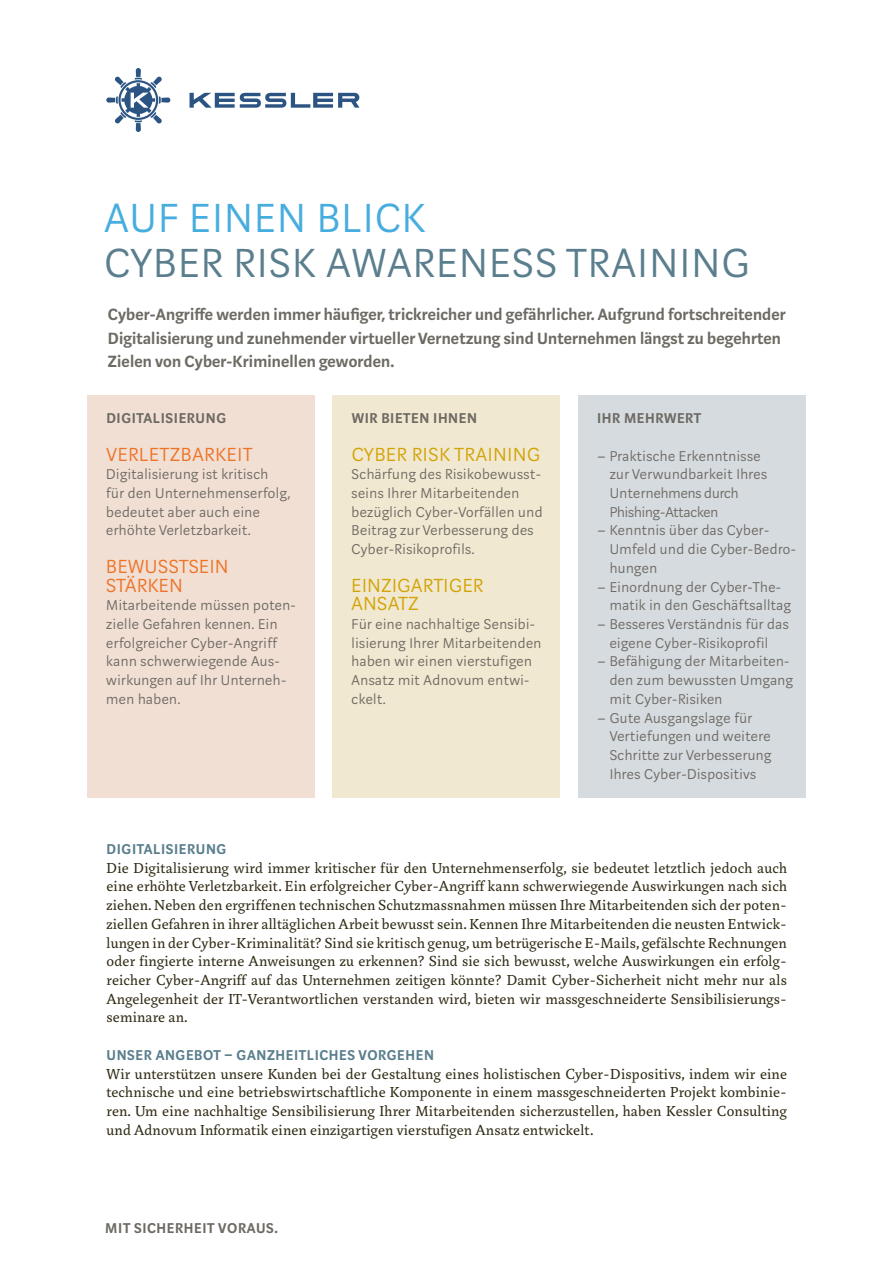
<style>
.page{position:relative;width:893px;height:1263px;background:#fff}
.page>*{position:absolute;margin:0;border:0;box-sizing:border-box;transform-origin:0 0}
.t1{font:300 45px "Marat Sans";letter-spacing:.04em;color:#5a7e8d}
.t2{font:300 45px "Marat Sans";letter-spacing:.04em;color:#47addf}
.t3{font:300 21px/18.8px "Marat Sans";letter-spacing:.03em;color:#d2a304}
.t4{font:300 21px/18.8px "Marat Sans";letter-spacing:.03em;color:#ee7326}
.t5{font:600 18px/23.4px "Marat Sans";letter-spacing:.01em;color:#6d6a63}
.t6{font:15.75px/18.8px "Marat";letter-spacing:.015em;color:#2f2912;text-align:justify}
.t7{font:300 15.75px/18.8px "Marat Sans";letter-spacing:.03em;color:#6d6a63}
.t8{font:600 15.75px "Marat Sans";letter-spacing:.04em;color:#6d6a63}
.t9{font:600 15.75px "Marat Sans";letter-spacing:.04em;color:#5a7e8d}
</style>
<div class="page">
<svg style="left:190px;top:92px;width:169px;height:16px"></svg>
<svg style="left:106px;top:68px;width:64px;height:64px"></svg>
<div style="left:333px;top:395px;width:227px;height:403px;background:#f1e8d1"></div>
<div style="left:578px;top:395px;width:227px;height:402px;background:#d6dbe0"></div>
<div style="left:88px;top:395px;width:227px;height:403px;background:#f1dfd4"></div>
<h1 class="t2" style="left:104px;top:195px;width:322px">AUF EINEN BLICK</h1>
<h1 class="t1" style="left:104px;top:240px;width:647px">CYBER RISK AWARENESS TRAINING</h1>
<p class="t5" style="left:108px;top:303px;width:679px">Cyber-Angriffe werden immer häufiger, trickreicher und gefährlicher. Aufgrund fortschreitender<br>Digitalisierung und zunehmender virtueller Vernetzung sind Unternehmen längst zu begehrten<br>Zielen von Cyber-Kriminellen geworden.</p>
<p class="t8" style="left:106px;top:410px;width:121px">DIGITALISIERUNG</p>
<h2 class="t4" style="left:106px;top:445px;width:148px">VERLETZBARKEIT</h2>
<p class="t7" style="left:106px;top:465px;width:186px">Digitalisierung ist kritisch<br>für den Unternehmenserfolg, bedeutet aber auch eine erhöhte Verletzbarkeit.</p>
<h2 class="t4" style="left:106px;top:557px;width:124px">BEWUSSTSEIN<br>STÄRKEN</h2>
<p class="t7" style="left:106px;top:596px;width:191px">Mitarbeitende müssen poten&shy;zielle Gefahren kennen. Ein erfolgreicher Cyber-Angriff kann schwerwiegende Aus&shy;wirkungen auf Ihr Unterneh&shy;men haben.</p>
<p class="t8" style="left:352px;top:410px;width:127px">WIR BIETEN IHNEN</p>
<h2 class="t3" style="left:352px;top:445px;width:190px">CYBER RISK TRAINING</h2>
<p class="t7" style="left:352px;top:465px;width:192px">Schärfung des Risikobewusst&shy;seins Ihrer Mitarbeitenden bezüglich Cyber-Vorfällen und<br>Beitrag zur Verbesserung des<br>Cyber-Risikoprofils.</p>
<h2 class="t3" style="left:352px;top:576px;width:133px">EINZIGARTIGER<br>ANSATZ</h2>
<p class="t7" style="left:352px;top:615px;width:191px">Für eine nachhaltige Sensibi&shy;lisierung Ihrer Mitarbeitenden haben wir einen vierstufigen<br>Ansatz mit Adnovum entwi&shy;ckelt.</p>
<p class="t8" style="left:597px;top:410px;width:106px">IHR MEHRWERT</p>
<p class="t7" style="left:610px;top:446px;width:159px;text-indent:-13px">– Praktische Erkenntnisse zur Verwundbarkeit Ihres<br>Unternehmens durch<br>Phishing-Attacken</p>
<p class="t7" style="left:610px;top:521px;width:188px;text-indent:-13px">– Kenntnis über das Cyber-<br>Umfeld und die Cyber-Bedro&shy;hungen</p>
<p class="t7" style="left:610px;top:577px;width:183px;text-indent:-13px">– Einordnung der Cyber-The&shy;matik in den Geschäftsalltag</p>
<p class="t7" style="left:597px;top:615px;width:193px;text-align:center">– Besseres Verständnis für das eigene Cyber-Risikoprofil</p>
<p class="t7" style="left:610px;top:652px;width:185px;text-indent:-13px">– Befähigung der Mitarbeiten&shy;den zum bewussten Umgang mit Cyber-Risiken</p>
<p class="t7" style="left:610px;top:708px;width:163px;text-indent:-13px">– Gute Ausgangslage für<br>Vertiefungen und weitere<br>Schritte zur Verbesserung<br>Ihres Cyber-Dispositivs</p>
<p class="t9" style="left:107px;top:841px;width:121px">DIGITALISIERUNG</p>
<p class="t6" style="left:107px;top:858px;width:682px">Die Digitalisierung wird immer kritischer für den Unternehmenserfolg, sie bedeutet letztlich jedoch auch eine erhöhte Verletzbarkeit. Ein erfolgreicher Cyber-Angriff kann schwerwiegende Auswirkungen nach sich ziehen. Neben den ergriffenen technischen Schutzmassnahmen müssen Ihre Mitarbeitenden sich der poten&shy;ziellen Gefahren in ihrer alltäglichen Arbeit bewusst sein. Kennen Ihre Mitarbeitenden die neusten Entwick&shy;lungen in der Cyber-Kriminalität? Sind sie kritisch genug, um betrügerische E-Mails, gefälschte Rechnungen oder fingierte interne Anweisungen zu erkennen? Sind sie sich bewusst, welche Auswirkungen ein erfolg&shy;reicher Cyber-Angriff auf das Unternehmen zeitigen könnte? Damit Cyber-Sicherheit nicht mehr nur als Angelegenheit der IT-Verantwortlichen verstanden wird, bieten wir massgeschneiderte Sensibilisierungs&shy;seminare an.</p>
<p class="t9" style="left:107px;top:1046px;width:329px">UNSER ANGEBOT – GANZHEITLICHES VORGEHEN</p>
<p class="t6" style="left:107px;top:1064px;width:682px">Wir unterstützen unsere Kunden bei der Gestaltung eines holistischen Cyber-Dispositivs, indem wir eine technische und eine betriebswirtschaftliche Komponente in einem massgeschneiderten Projekt kombinie&shy;ren. Um eine nachhaltige Sensibilisierung Ihrer Mitarbeitenden sicherzustellen, haben Kessler Consulting und Adnovum Informatik einen einzigartigen vierstufigen Ansatz entwickelt.</p>
<p class="t8" style="left:105px;top:1220px;width:174px">MIT SICHERHEIT VORAUS.</p>
</div>
